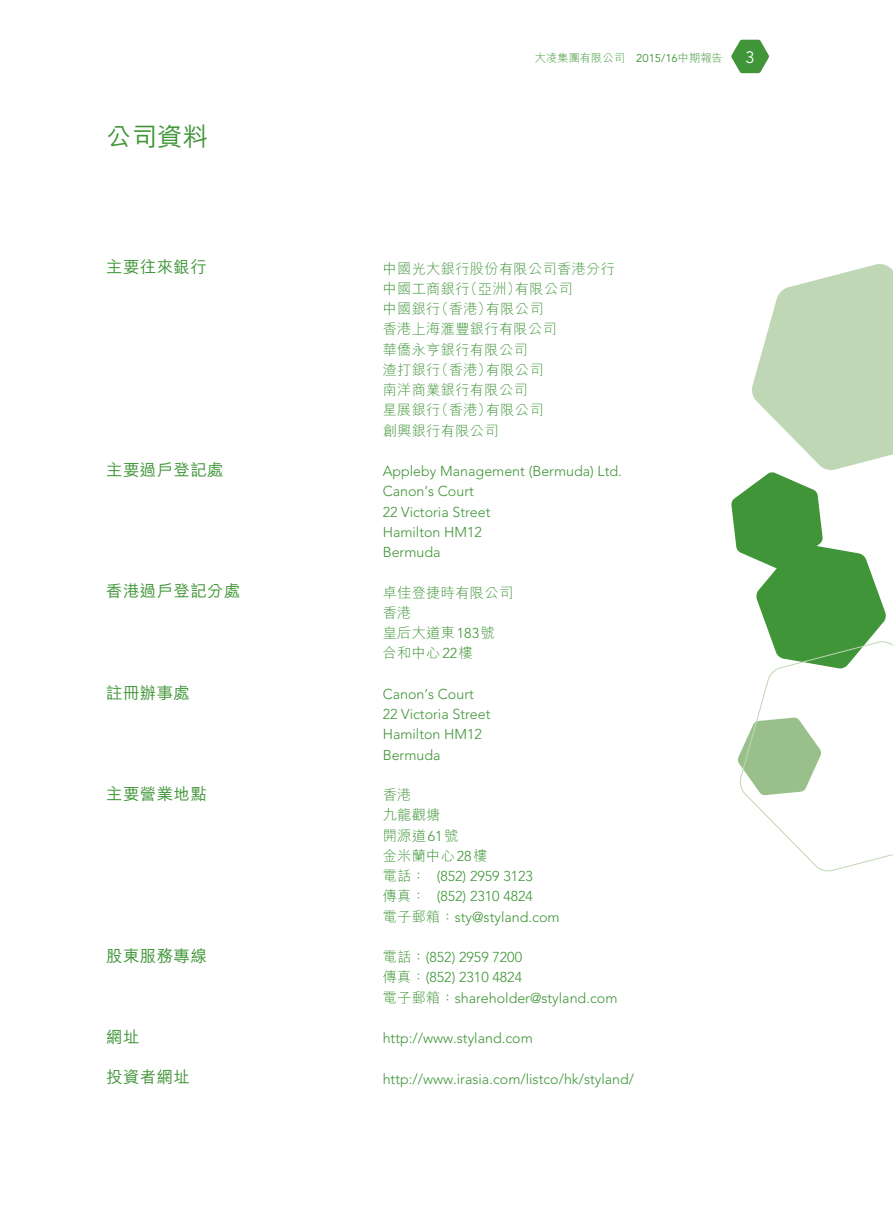
<style>
.page{position:relative;width:893px;height:1212px;background:#fff}
.page>*{position:absolute;margin:0;border:0;box-sizing:border-box;transform-origin:0 0}
.t1{font:500 25.5px "M Hei HK";color:#3f9537}
._01_H1{font:500 16.5px "M Hei HK";letter-spacing:.02em;color:#3f9537}
.t2{font:16.5px "Avenir LT Std";color:#fff}
._50_Table_txt{font:300 14.25px "Avenir LT Std";color:#3f9537}
._50_Table_txt-2{font:300 14.25px "M Hei HK";letter-spacing:.02em;color:#3f9537}
.t3{font:300 11.25px "M Hei HK";color:#3f9537}
.s1{font-family:"Avenir LT Std";font-weight:400}
.s2{font-family:"Avenir LT Std"}
.s3{font-family:"M Hei HK"}
</style>
<div class="page">
<svg style="left:731px;top:40px;width:38px;height:33px"></svg>
<svg style="left:731px;top:264px;width:162px;height:608px"></svg>
<p class="t1" style="left:106px;top:118px;width:103px">公司資料</p>
<p class="t3" style="left:535px;top:52px;width:189px">大凌集團有限公司 <span class="s1">2015/16</span>中期報告</p>
<p class="t2" style="left:746px;top:48px;width:11px">3</p>
<p class="_01_H1" style="left:106px;top:255px;width:102px">主要往來銀行</p>
<p class="_50_Table_txt-2" style="left:383px;top:261px;width:234px">中國光大銀行股份有限公司香港分行</p>
<p class="_50_Table_txt-2" style="left:383px;top:281px;width:192px">中國工商銀行（亞洲）有限公司</p>
<p class="_50_Table_txt-2" style="left:383px;top:302px;width:163px">中國銀行（香港）有限公司</p>
<p class="_50_Table_txt-2" style="left:383px;top:322px;width:176px">香港上海滙豐銀行有限公司</p>
<p class="_50_Table_txt-2" style="left:383px;top:342px;width:147px">華僑永亨銀行有限公司</p>
<p class="_50_Table_txt-2" style="left:383px;top:362px;width:163px">渣打銀行（香港）有限公司</p>
<p class="_50_Table_txt-2" style="left:383px;top:383px;width:147px">南洋商業銀行有限公司</p>
<p class="_50_Table_txt-2" style="left:383px;top:403px;width:163px">星展銀行（香港）有限公司</p>
<p class="_50_Table_txt-2" style="left:383px;top:423px;width:117px">創興銀行有限公司</p>
<p class="_01_H1" style="left:106px;top:458px;width:119px">主要過戶登記處</p>
<p class="_50_Table_txt" style="left:383px;top:463px;width:241px">Appleby Management (Bermuda) Ltd.</p>
<p class="_50_Table_txt" style="left:383px;top:483px;width:93px">Canon’s Court</p>
<p class="_50_Table_txt" style="left:383px;top:503px;width:109px">22 Victoria Street</p>
<p class="_50_Table_txt" style="left:383px;top:524px;width:101px">Hamilton HM12</p>
<p class="_50_Table_txt" style="left:383px;top:544px;width:59px">Bermuda</p>
<p class="_01_H1" style="left:106px;top:579px;width:136px">香港過戶登記分處</p>
<p class="_50_Table_txt-2" style="left:383px;top:585px;width:132px">卓佳登捷時有限公司</p>
<p class="_50_Table_txt-2" style="left:383px;top:605px;width:30px">香港</p>
<p class="_50_Table_txt-2" style="left:383px;top:626px;width:114px">皇后大道東<span class="s2">183</span>號</p>
<p class="_50_Table_txt-2" style="left:383px;top:646px;width:92px">合和中心<span class="s2">22</span>樓</p>
<p class="_01_H1" style="left:106px;top:680px;width:85px">註冊辦事處</p>
<p class="_50_Table_txt" style="left:383px;top:686px;width:93px">Canon’s Court</p>
<p class="_50_Table_txt" style="left:383px;top:706px;width:109px">22 Victoria Street</p>
<p class="_50_Table_txt" style="left:383px;top:726px;width:101px">Hamilton HM12</p>
<p class="_50_Table_txt" style="left:383px;top:746px;width:59px">Bermuda</p>
<p class="_01_H1" style="left:106px;top:782px;width:102px">主要營業地點</p>
<p class="_50_Table_txt-2" style="left:383px;top:788px;width:30px">香港</p>
<p class="_50_Table_txt-2" style="left:383px;top:808px;width:59px">九龍觀塘</p>
<p class="_50_Table_txt-2" style="left:383px;top:828px;width:77px">開源道<span class="s2">61</span>號</p>
<p class="_50_Table_txt-2" style="left:383px;top:848px;width:107px">金米蘭中心<span class="s2">28</span>樓</p>
<p class="_50_Table_txt" style="left:383px;top:868px;width:152px"><span class="s3">電話：</span> (852) 2959 3123</p>
<p class="_50_Table_txt" style="left:383px;top:888px;width:152px"><span class="s3">傳真：</span> (852) 2310 4824</p>
<p class="_50_Table_txt" style="left:383px;top:908px;width:178px"><span class="s3">電子郵箱：</span>sty@styland.com</p>
<p class="_01_H1" style="left:106px;top:944px;width:102px">股東服務專線</p>
<p class="_50_Table_txt" style="left:383px;top:949px;width:141px"><span class="s3">電話：</span>(852) 2959 7200</p>
<p class="_50_Table_txt" style="left:383px;top:969px;width:141px"><span class="s3">傳真：</span>(852) 2310 4824</p>
<p class="_50_Table_txt" style="left:383px;top:989px;width:236px"><span class="s3">電子郵箱：</span>shareholder@styland.com</p>
<p class="_01_H1" style="left:106px;top:1025px;width:35px">網址</p>
<p class="_50_Table_txt" style="left:383px;top:1030px;width:152px">http://www.styland.com</p>
<p class="_01_H1" style="left:106px;top:1065px;width:85px">投資者網址</p>
<p class="_50_Table_txt" style="left:383px;top:1070px;width:253px">http://www.irasia.com/listco/hk/styland/</p>
</div>
